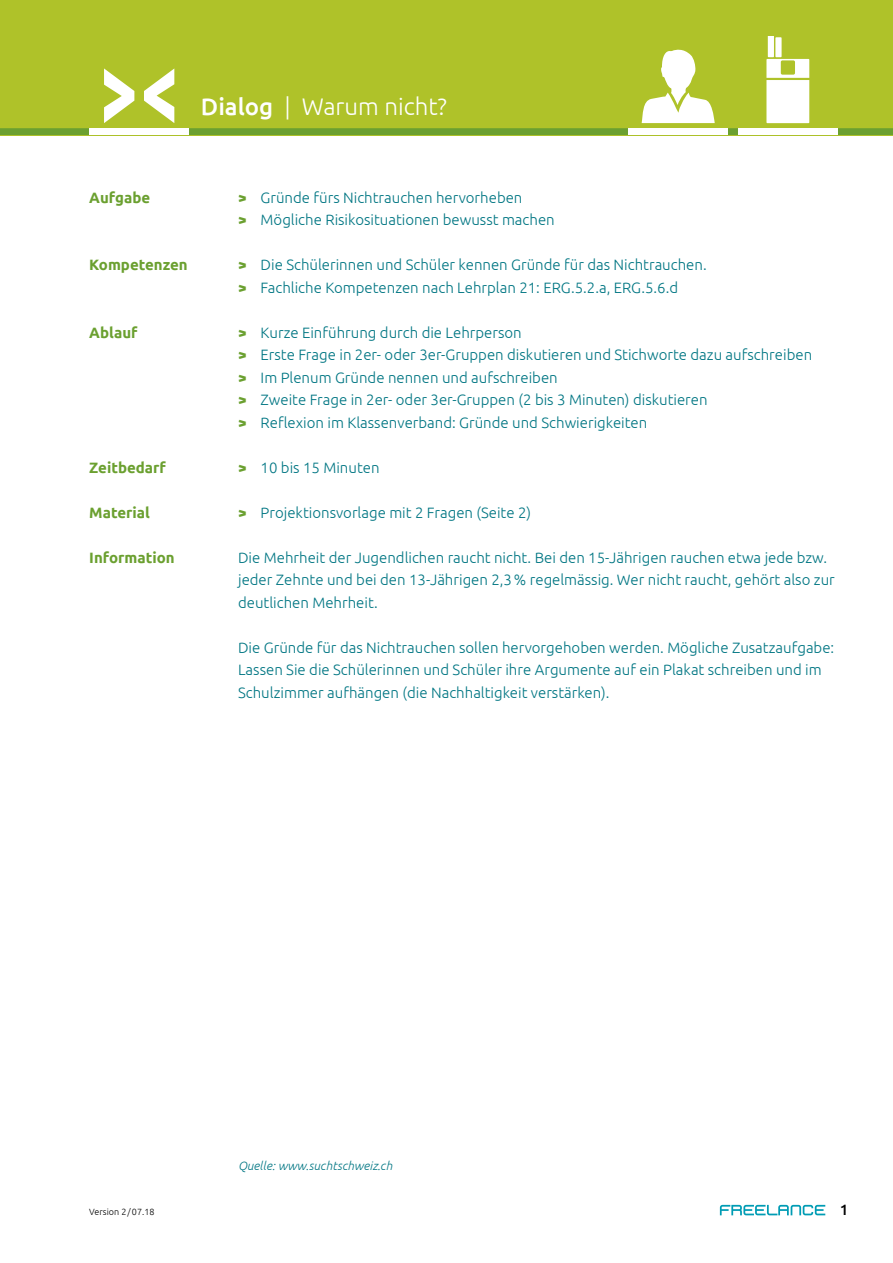
<style>
.page{position:relative;width:893px;height:1263px;background:#fff}
.page>*{position:absolute;margin:0;border:0;box-sizing:border-box;transform-origin:0 0}
.t1{font:300 24px "Ubuntu";color:#fff}
.t2{font:300 15px/22.5px "Ubuntu";color:#007683}
.t3{font:700 15px "Ubuntu";color:#6ba030}
.t4{font:500 15px "Ubuntu";color:#000}
.t5{font:italic 300 12px "Ubuntu";letter-spacing:.01em;color:#007683}
.t6{font:300 9px "Ubuntu";color:#000}
.s1{font-weight:500}
.s2{font-weight:700;color:#6ba030}
</style>
<div class="page">
<svg style="left:720px;top:1205px;width:105px;height:10px"></svg>
<div style="left:0;top:0;width:893px;height:135px;background:#afc229"></div>
<svg style="left:0;top:36px;width:893px;height:99px"></svg>
<h1 class="t1" style="left:201px;top:92px;width:247px"><span class="s1">Dialog</span> | Warum nicht?</h1>
<p class="t3" style="left:89px;top:188px;width:62px">Aufgabe</p>
<p class="t3" style="left:89px;top:256px;width:100px">Kompetenzen</p>
<p class="t3" style="left:89px;top:323px;width:50px">Ablauf</p>
<p class="t3" style="left:89px;top:458px;width:78px">Zeitbedarf</p>
<p class="t3" style="left:89px;top:503px;width:62px">Material</p>
<p class="t3" style="left:89px;top:548px;width:87px">Information</p>
<p class="t2" style="left:238px;top:186px;width:318px"><span class="s2">&gt;</span> Gründe fürs Nichtrauchen hervorheben<br><span class="s2">&gt;</span> Mögliche Risikosituationen bewusst machen</p>
<p class="t2" style="left:238px;top:253px;width:470px"><span class="s2">&gt;</span> Die Schülerinnen und Schüler kennen Gründe für das Nichtrauchen. <span class="s2">&gt;</span> Fachliche Kompetenzen nach Lehrplan 21: ERG.5.2.a, ERG.5.6.d</p>
<p class="t2" style="left:238px;top:321px;width:576px"><span class="s2">&gt;</span> Kurze Einführung durch die Lehrperson<br><span class="s2">&gt;</span> Erste Frage in 2er- oder 3er-Gruppen diskutieren und Stichworte dazu aufschreiben <span class="s2">&gt;</span> Im Plenum Gründe nennen und aufschreiben<br><span class="s2">&gt;</span> Zweite Frage in 2er- oder 3er-Gruppen (2 bis 3 Minuten) diskutieren<br><span class="s2">&gt;</span> Reflexion im Klassenverband: Gründe und Schwierigkeiten</p>
<p class="t2" style="left:238px;top:456px;width:143px"><span class="s2">&gt;</span> 10 bis 15 Minuten</p>
<p class="t2" style="left:238px;top:501px;width:294px"><span class="s2">&gt;</span> Projektionsvorlage mit 2 Fragen (Seite 2)</p>
<p class="t2" style="left:238px;top:546px;width:598px">Die Mehrheit der Jugendlichen raucht nicht. Bei den 15-Jährigen rauchen etwa jede bzw. jeder Zehnte und bei den 13-Jährigen 2,3% regelmässig. Wer nicht raucht, gehört also zur deutlichen Mehrheit.</p>
<p class="t2" style="left:238px;top:636px;width:598px">Die Gründe für das Nichtrauchen sollen hervorgehoben werden. Mögliche Zusatzaufgabe:<br>Lassen Sie die Schülerinnen und Schüler ihre Argumente auf ein Plakat schreiben und im<br>Schulzimmer aufhängen (die Nachhaltigkeit verstärken).</p>
<p class="t5" style="left:238px;top:1159px;width:156px">Quelle: www.suchtschweiz.ch</p>
<p class="t6" style="left:89px;top:1206px;width:67px">Version 2/07.18</p>
<p class="t4" style="left:840px;top:1200px;width:10px">1</p>
</div>
